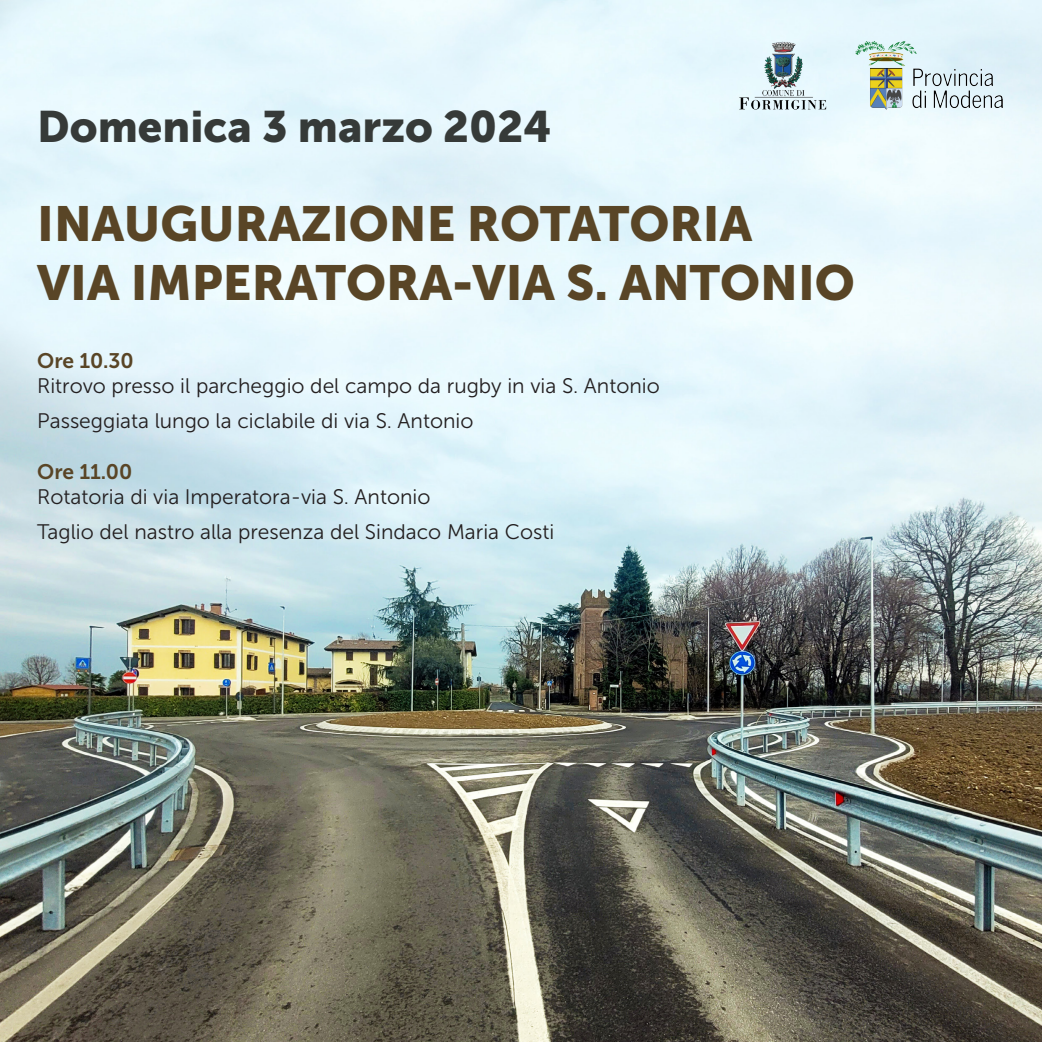
<style>
.page{position:relative;width:1042px;height:1042px;background:#fff}
.page>*{position:absolute;margin:0;border:0;box-sizing:border-box;transform-origin:0 0}
.t1{font:49px "Museo Sans 900";color:#594526}
.t2{font:43.75px "Museo Sans 900";color:#363a38}
.t3{font:21px "Museo Sans 300";color:#231f20}
.t4{font:21px "Museo Sans 700";color:#594526}
</style>
<div class="page">
<img style="left:0;top:0;width:1042px;height:1042px">
<img style="left:737px;top:41px;width:93px;height:74px">
<img style="left:855px;top:41px;width:147px;height:68px">
<p class="t2" style="left:37px;top:102px;width:516px">Domenica 3 marzo 2024</p>
<p class="t1" style="left:37px;top:196px;width:716px">INAUGURAZIONE ROTATORIA</p>
<p class="t1" style="left:37px;top:255px;width:819px">VIA IMPERATORA-VIA S. ANTONIO</p>
<p class="t4" style="left:37px;top:349px;width:98px">Ore 10.30</p>
<p class="t3" style="left:37px;top:375px;width:624px">Ritrovo presso il parcheggio del campo da rugby in via S. Antonio</p>
<p class="t3" style="left:37px;top:410px;width:438px">Passeggiata lungo la ciclabile di via S. Antonio</p>
<p class="t4" style="left:37px;top:460px;width:97px">Ore 11.00</p>
<p class="t3" style="left:37px;top:485px;width:395px">Rotatoria di via Imperatora-via S. Antonio</p>
<p class="t3" style="left:37px;top:520px;width:519px">Taglio del nastro alla presenza del Sindaco Maria Costi</p>
</div>
